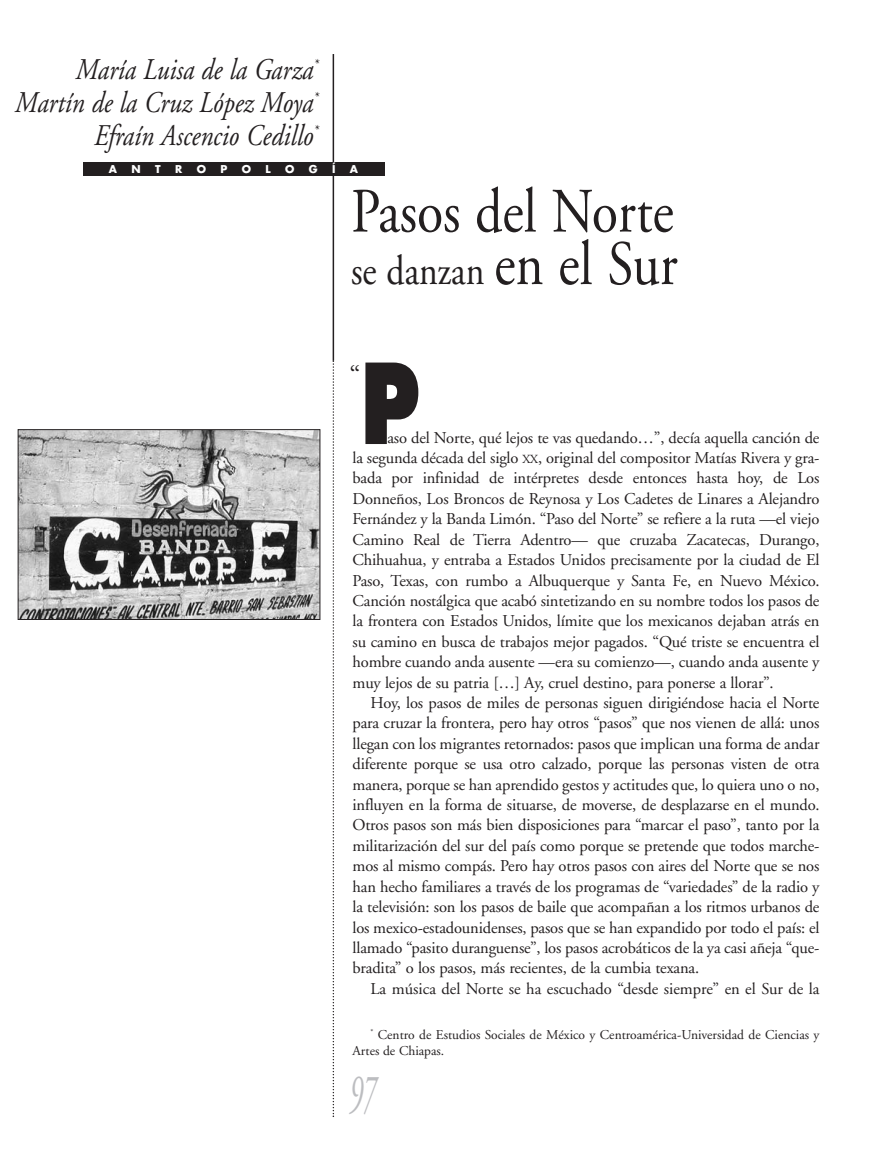
<style>
.page{position:relative;width:893px;height:1170px;background:#fff}
.page>*{position:absolute;margin:0;border:0;box-sizing:border-box;transform-origin:0 0}
.t1{font:800 108px "Futura";color:#231f20;scale:.75 1}
.t2{font:63px "Adobe Garamond";color:#231f20;scale:.85 1}
.t3{font:italic 54px "Adobe Garamond";color:#bcbdc0;scale:.5 1}
.t4{font:42px "Adobe Garamond";color:#231f20;scale:.85 1}
.t5{font:italic 30px/33px "Adobe Garamond";color:#231f20;text-align:right;scale:.85 1}
.t6{font:27px "Adobe Garamond";color:#231f20}
.t7{font:16.5px/20.4px "Adobe Garamond";letter-spacing:-.01em;color:#231f20;text-align:justify}
.t8{font:13.5px/15.9px "Adobe Garamond";color:#231f20}
.t9{font:700 10.5px "Futura";color:#fff}
.s1{font-size:63px}
.s2{font-size:12.3px}
</style>
<div class="page">
<hr style="left:333px;top:54px;width:1px;height:306px;background:#231f20">
<svg style="left:333px;top:360px;width:1px;height:756px"></svg>
<div style="left:83px;top:162px;width:301px;height:14px;background:#231f20"></div>
<img style="left:20px;top:431px;width:298px;height:186px">
<div style="left:18px;top:429px;width:302px;height:190px;border:1px solid #231f20"></div>
<h3 class="t5" style="left:15px;top:55px;width:358px">María Luisa de la Garza<sup>*<br></sup>Martín de la Cruz López Moya<sup>*<br></sup>Efraín Ascencio Cedillo<sup>*</sup></h3>
<p class="t9" style="left:109px;top:164px;width:10px">A</p>
<p class="t9" style="left:132px;top:164px;width:11px">N</p>
<p class="t9" style="left:155px;top:164px;width:7px">T</p>
<p class="t9" style="left:175px;top:164px;width:9px">R</p>
<p class="t9" style="left:197px;top:164px;width:11px">O</p>
<p class="t9" style="left:220px;top:164px;width:8px">P</p>
<p class="t9" style="left:242px;top:164px;width:11px">O</p>
<p class="t9" style="left:266px;top:164px;width:7px">L</p>
<p class="t9" style="left:285px;top:164px;width:11px">O</p>
<p class="t9" style="left:309px;top:164px;width:10px">G</p>
<p class="t9" style="left:332px;top:164px;width:5px">Í</p>
<p class="t9" style="left:350px;top:164px;width:10px">A</p>
<h2 class="t2" style="left:351px;top:186px;width:381px">Pasos del Norte</h2>
<h3 class="t4" style="left:351px;top:254px;width:386px">se danzan <span class="s1">en el Sur</span></h3>
<h3 class="t6" style="left:349px;top:364px;width:12px">“</h3>
<h1 class="t1" style="left:360px;top:356px;width:80px">P</h1>
<p class="t7" style="left:352px;top:428px;width:468px;text-indent:35px">aso del Norte, qué lejos te vas quedando…”, decía aquella canción de la segunda década del siglo <span class="s2">XX</span>, original del compositor Matías Rivera y gra&shy;bada por infinidad de intérpretes desde entonces hasta hoy, de Los Donneños, Los Broncos de Reynosa y Los Cadetes de Linares a Alejandro Fernández y la Banda Limón. “Paso del Norte” se refiere a la ruta —el viejo Camino Real de Tierra Adentro— que cruzaba Zacatecas, Durango, Chihuahua, y entraba a Estados Unidos precisamente por la ciudad de El Paso, Texas, con rumbo a Albuquerque y Santa Fe, en Nuevo México.<br>Canción nostálgica que acabó sintetizando en su nombre todos los pasos de la frontera con Estados Unidos, límite que los mexicanos dejaban atrás en su camino en busca de trabajos mejor pagados. “Qué triste se encuentra el hombre cuando anda ausente —era su comienzo—, cuando anda ausente y muy lejos de su patria […] Ay, cruel destino, para ponerse a llorar”.</p>
<p class="t7" style="left:352px;top:694px;width:468px;text-indent:18px">Hoy, los pasos de miles de personas siguen dirigiéndose hacia el Norte para cruzar la frontera, pero hay otros “pasos” que nos vienen de allá: unos llegan con los migrantes retornados: pasos que implican una forma de andar diferente porque se usa otro calzado, porque las personas visten de otra manera, porque se han aprendido gestos y actitudes que, lo quiera uno o no, influyen en la forma de situarse, de moverse, de desplazarse en el mundo.<br>Otros pasos son más bien disposiciones para “marcar el paso”, tanto por la militarización del sur del país como porque se pretende que todos marche&shy;mos al mismo compás. Pero hay otros pasos con aires del Norte que se nos han hecho familiares a través de los programas de “variedades” de la radio y la televisión: son los pasos de baile que acompañan a los ritmos urbanos de los mexico-estadounidenses, pasos que se han expandido por todo el país: el llamado “pasito duranguense”, los pasos acrobáticos de la ya casi añeja “que&shy;bradita” o los pasos, más recientes, de la cumbia texana.</p>
<p class="t7" style="left:370px;top:979px;width:450px">La música del Norte se ha escuchado “desde siempre” en el Sur de la</p>
<p class="t8" style="left:352px;top:1027px;width:468px;text-indent:18px"><sup>*</sup> Centro de Estudios Sociales de México y Centroamérica-Universidad de Ciencias y<br>Artes de Chiapas.</p>
<h3 class="t3" style="left:349px;top:1071px;width:55px">97</h3>
</div>
